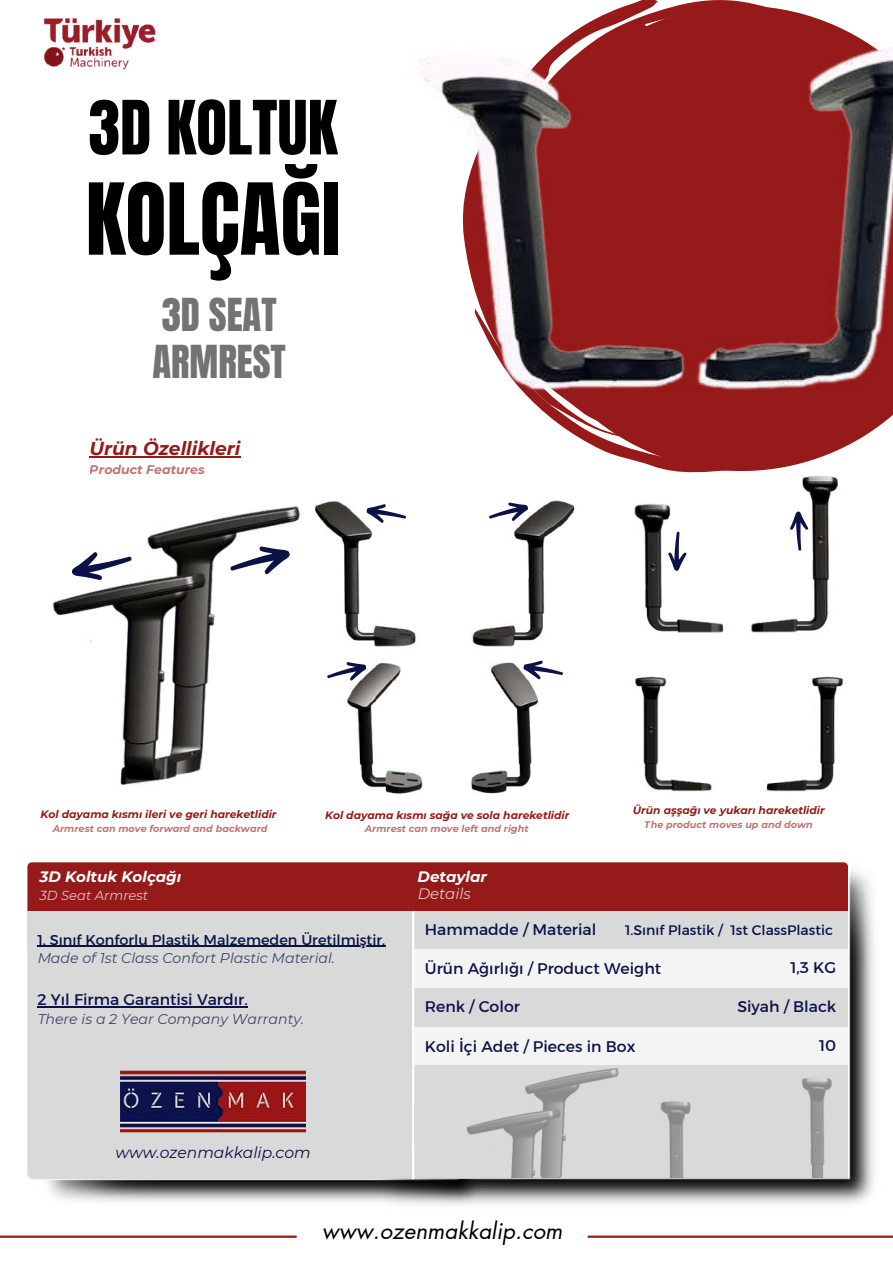
<style>
.page{position:relative;width:893px;height:1264px;background:#fff}
.page>*{position:absolute;margin:0;border:0;box-sizing:border-box;transform-origin:0 0}
.t1{font:84.15px "Anton";color:#000}
.t2{font:63.45px "Anton";color:#000}
.t3{font:38.7px/47.2px "Anton";color:#737373}
.t4{font:italic 22.35px "Futura LT Pro";color:#000}
.t5{font:italic 700 18.6px "Montserrat";color:#951a19}
.t6{font:15.6px "Kief Montaser Regular";color:#0b1247}
.t7{font:italic 15.6px "Montserrat";color:#0b1247}
.t8{font:italic 700 15px "Montserrat";color:#fff}
.t9{font:italic 15px "Montserrat";color:#fff}
.t10{font:14.4px "Kief Montaser Regular";color:#0b1247}
.t11{font:italic 14.1px "Montserrat";color:#0b1247}
.t12{font:13.95px "Kief Montaser Regular";color:#0b1247}
.t13{font:italic 13.05px "Montserrat";color:#fff}
.t14{font:italic 700 12.45px "Montserrat";color:#951a19}
.t15{font:italic 700 10.65px "Montserrat";color:#951a19}
.t16{font:italic 700 9.6px "Montserrat";color:#951a19}
</style>
<div class="page">
<img style="left:44px;top:18px;width:112px;height:52px">
<img style="left:48px;top:1179px;width:321px;height:23px">
<div style="left:27px;top:862px;width:821px;height:81px;background:#951a19;border-radius:4px"></div>
<div style="left:27px;top:911px;width:821px;height:39px;background:#d9d9d9"></div>
<div style="left:27px;top:946px;width:342px;height:233px;background:#d9d9d9"></div>
<img style="left:120px;top:1070px;width:186px;height:62px">
<img style="left:369px;top:862px;width:505px;height:343px">
<hr style="left:412px;top:911px;width:2px;height:268px;background:#fff">
<hr style="left:587px;top:1235px;width:305px;height:2px;background:#951a19">
<hr style="left:0;top:1235px;width:296px;height:2px;background:#951a19">
<img style="left:433px;top:0;width:271px;height:397px">
<img style="left:704px;top:0;width:188px;height:350px">
<img style="left:51px;top:508px;width:229px;height:277px">
<img style="left:280px;top:397px;width:273px;height:397px">
<img style="left:553px;top:350px;width:339px;height:585px">
<svg style="left:69px;top:544px;width:66px;height:42px"></svg>
<svg style="left:226px;top:540px;width:67px;height:42px"></svg>
<svg style="left:486px;top:498px;width:44px;height:28px"></svg>
<svg style="left:365px;top:501px;width:43px;height:25px"></svg>
<svg style="left:324px;top:657px;width:44px;height:29px"></svg>
<svg style="left:522px;top:657px;width:42px;height:26px"></svg>
<svg style="left:789px;top:511px;width:19px;height:40px"></svg>
<svg style="left:667px;top:531px;width:19px;height:39px"></svg>
<hr style="left:37px;top:945px;width:348px;height:1px;background:#0b1247">
<hr style="left:37px;top:1006px;width:211px;height:1px;background:#0b1247">
<hr style="left:89px;top:456px;width:151px;height:1px;background:#951a19">
<div style="left:414px;top:1103px;width:434px;height:43px;background:#d9d9d9"></div>
<img style="left:457px;top:1059px;width:172px;height:118px">
<img style="left:653px;top:1071px;width:221px;height:106px">
<h2 class="t2" style="left:89px;top:82px;width:250px">3D KOLTUK</h2>
<h1 class="t1" style="left:86px;top:159px;width:256px">KOLÇAĞI</h1>
<h3 class="t3" style="left:152px;top:291px;width:135px">3D SEAT<br>ARMREST</h3>
<p class="t5" style="left:89px;top:437px;width:153px">Ürün Özellikleri</p>
<p class="t14" style="left:90px;top:462px;width:116px">Product Features</p>
<p class="t15" style="left:41px;top:807px;width:237px">Kol dayama kısmı ileri ve geri hareketlidir</p>
<p class="t16" style="left:53px;top:823px;width:216px">Armrest can move forward and backward</p>
<p class="t8" style="left:39px;top:868px;width:143px">3D Koltuk Kolçağı</p>
<p class="t13" style="left:39px;top:886px;width:110px">3D Seat Armrest</p>
<p class="t15" style="left:325px;top:808px;width:246px">Kol dayama kısmı sağa ve sola hareketlidir</p>
<p class="t16" style="left:365px;top:823px;width:165px">Armrest can move left and r ght</p>
<p class="t8" style="left:417px;top:867px;width:71px">Detaylar</p>
<p class="t9" style="left:417px;top:884px;width:55px">Deta ls</p>
<p class="t15" style="left:632px;top:803px;width:193px">Ürün aşşağı ve yukarı hareketlidir</p>
<p class="t16" style="left:644px;top:818px;width:170px">The product moves up and down</p>
<p class="t10" style="left:37px;top:930px;width:349px">1. Sınıf Konforlu Plastik Malzemeden Üretilmiştir.</p>
<p class="t11" style="left:37px;top:949px;width:299px">Made of 1st Class Confort Plast c Mater al.</p>
<p class="t6" style="left:37px;top:990px;width:212px">2 Yıl Firma Garantisi Vardır.</p>
<p class="t11" style="left:37px;top:1010px;width:42px">There</p>
<p class="t11" style="left:85px;top:1010px;width:220px">s a 2 Year Company Warranty.</p>
<p class="t7" style="left:115px;top:1143px;width:197px">www.ozenmakkalip.com</p>
<p class="t6" style="left:425px;top:920px;width:173px">Hammadde / Material</p>
<p class="t12" style="left:625px;top:921px;width:209px">1.Sınıf Plastik / 1st ClassPlastic</p>
<p class="t6" style="left:425px;top:958px;width:238px">Ürün Ağırlığı / Product Weight</p>
<p class="t6" style="left:790px;top:957px;width:47px">1,3 KG</p>
<p class="t6" style="left:425px;top:997px;width:97px">Renk / Color</p>
<p class="t6" style="left:425px;top:1036px;width:212px">Koli İçi Adet / Pieces in Box</p>
<p class="t6" style="left:737px;top:996px;width:100px">Siyah / Black</p>
<p class="t6" style="left:819px;top:1035px;width:18px">10</p>
<h3 class="t4" style="left:322px;top:1220px;width:242px">www.ozenmakkalip.com</h3>
</div>
